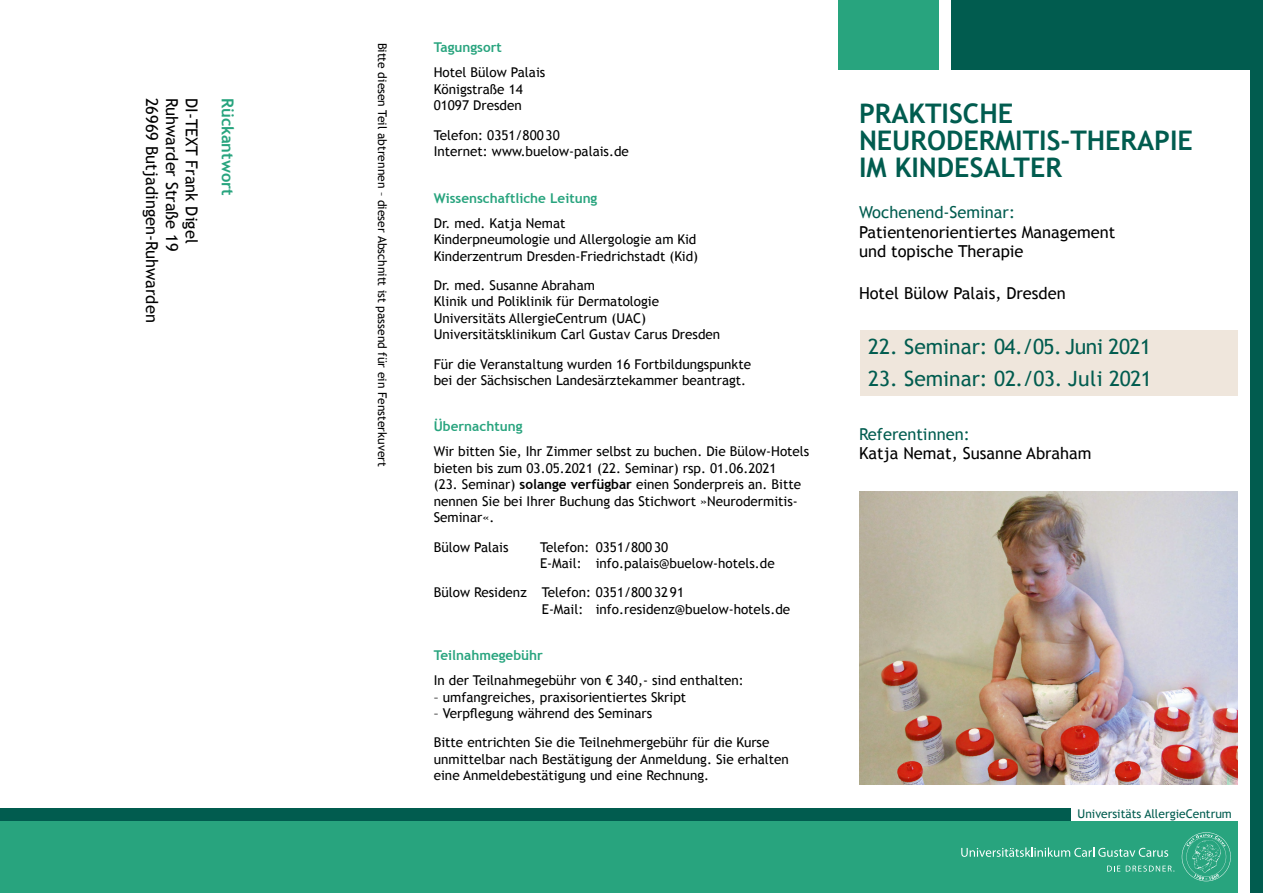
<style>
.page{position:relative;width:1263px;height:893px;background:#fff}
.page>*{position:absolute;margin:0;border:0;box-sizing:border-box;transform-origin:0 0}
.Haupttitel{font:700 27px/27px "Trebuchet MS";color:#015c4f}
.Zwischentitel{font:21px "Trebuchet MS";letter-spacing:-.02em;color:#015c4f}
.Zwischentitel-2{font:21px "Trebuchet MS";color:#015c4f}
.Titelseite_Subline{font:16.5px/19.8px "Trebuchet MS";color:#000}
.Zwischentitel-3{font:700 16.5px "Trebuchet MS";color:#28a47e}
.Lauftext{font:13.5px/16.5px "Trebuchet MS";color:#000}
.Lauftext_letzter{font:13.5px/16.5px "Trebuchet MS";color:#000}
.Zwischentitel-4{font:700 13.5px "Trebuchet MS";color:#28a47e}
.Unterzeile{font:12px "Trebuchet MS";color:#000}
.Zwischentitel-5{font:12px "Trebuchet MS";color:#015c4f}
.s1{font-weight:700}
.s2{color:#015c4f}
</style>
<div class="page">
<div style="left:1250px;top:0;width:13px;height:893px;background:#015c4f"></div>
<div style="left:0;top:814px;width:1237px;height:79px;background:#28a47e"></div>
<div style="left:951px;top:0;width:312px;height:69px;background:#015c4f"></div>
<div style="left:838px;top:0;width:100px;height:69px;background:#28a47e"></div>
<div style="left:0;top:808px;width:1083px;height:13px;background:#015c4f"></div>
<img style="left:859px;top:491px;width:378px;height:293px">
<svg style="left:1107px;top:866px;width:13px;height:5px"></svg>
<svg style="left:1126px;top:865px;width:48px;height:7px"></svg>
<svg style="left:961px;top:847px;width:207px;height:10px"></svg>
<svg style="left:1182px;top:832px;width:49px;height:49px"></svg>
<div style="left:1071px;top:804px;width:176px;height:17px;background:#fff"></div>
<div style="left:860px;top:330px;width:377px;height:66px;background:#efe6dc"></div>
<p class="Titelseite_Subline" style="left:162px;top:98px;width:226px;rotate:90deg">26969 Butjadingen-Ruhwarden</p>
<p class="Titelseite_Subline" style="left:182px;top:98px;width:155px;rotate:90deg">Ruhwarder Straße 19</p>
<p class="Titelseite_Subline" style="left:201px;top:98px;width:147px;rotate:90deg">DI-TEXT Frank Digel</p>
<p class="Zwischentitel-3" style="left:238px;top:98px;width:99px;rotate:90deg">Rückantwort</p>
<p class="Unterzeile" style="left:389px;top:43px;width:425px;rotate:90deg">Bitte diesen Teil abtrennen – dieser Abschnitt ist passend für ein Fensterkuvert</p>
<p class="Zwischentitel-4" style="left:434px;top:39px;width:70px">Tagungsort</p>
<p class="Lauftext" style="left:434px;top:65px;width:113px">Hotel Bülow Palais<br>Königstraße 14<br>01097 Dresden</p>
<p class="Lauftext_letzter" style="left:434px;top:127px;width:197px">Telefon: 0351/80030<br>Internet: www.buelow-palais.de</p>
<p class="Zwischentitel-4" style="left:434px;top:189px;width:165px">Wissenschaftliche Leitung</p>
<p class="Lauftext" style="left:434px;top:215px;width:266px">Dr. med. Katja Nemat<br>Kinderpneumologie und Allergologie am Kid<br>Kinderzentrum Dresden-Friedrichstadt (Kid)</p>
<p class="Lauftext" style="left:434px;top:277px;width:288px">Dr. med. Susanne Abraham<br>Klinik und Poliklinik für Dermatologie Universitäts AllergieCentrum (UAC)<br>Universitätsklinikum Carl Gustav Carus Dresden</p>
<p class="Lauftext_letzter" style="left:434px;top:356px;width:319px">Für die Veranstaltung wurden 16 Fortbildungspunkte bei der Sächsischen Landesärztekammer beantragt.</p>
<p class="Zwischentitel-4" style="left:434px;top:418px;width:90px">Übernachtung</p>
<p class="Lauftext" style="left:434px;top:443px;width:377px">Wir bitten Sie, Ihr Zimmer selbst zu buchen. Die Bülow-Hotels bieten bis zum 03.05.2021 (22. Seminar) rsp. 01.06.2021<br>(23. Seminar) <span class="s1">solange verfügbar</span> einen Sonderpreis an. Bitte nennen Sie bei Ihrer Buchung das Stichwort »Neurodermitis-Seminar«.</p>
<p class="Lauftext" style="left:434px;top:539px;width:76px">Bülow Palais</p>
<p class="Lauftext" style="left:540px;top:539px;width:236px">Telefon: 0351/80030<br>E-Mail: info.palais@buelow-hotels.de</p>
<p class="Lauftext_letzter" style="left:542px;top:584px;width:250px;text-indent:-108px">Bülow Residenz Telefon: 0351/8003291<br>E-Mail: info.residenz@buelow-hotels.de</p>
<p class="Zwischentitel-4" style="left:434px;top:647px;width:111px">Teilnahmegebühr</p>
<p class="Lauftext" style="left:434px;top:672px;width:312px">In der Teilnahmegebühr von € 340,- sind enthalten:</p>
<p class="Lauftext" style="left:434px;top:689px;width:254px">– umfangreiches, praxisorientiertes Skript</p>
<p class="Lauftext" style="left:434px;top:705px;width:220px">– Verpflegung während des Seminars</p>
<p class="Lauftext_letzter" style="left:434px;top:734px;width:357px">Bitte entrichten Sie die Teilnehmergebühr für die Kurse unmittelbar nach Bestätigung der Anmeldung. Sie erhalten eine Anmeldebestätigung und eine Rechnung.</p>
<p class="Haupttitel" style="left:859px;top:100px;width:335px">PRAKTISCHE<br>NEURODERMITIS-THERAPIE<br>IM KINDESALTER</p>
<p class="Titelseite_Subline" style="left:859px;top:202px;width:258px"><span class="s2">Wochenend-Seminar:<br></span>Patientenorientiertes Management und topische Therapie</p>
<p class="Titelseite_Subline" style="left:859px;top:283px;width:208px">Hotel Bülow Palais, Dresden</p>
<p class="Zwischentitel" style="left:868px;top:334px;width:284px">22. Seminar: 04./05. Juni 2021</p>
<p class="Zwischentitel-2" style="left:868px;top:366px;width:285px">23. Seminar: 02./03. Juli 2021</p>
<p class="Titelseite_Subline" style="left:859px;top:424px;width:234px"><span class="s2">Referentinnen:<br></span>Katja Nemat, Susanne Abraham</p>
<p class="Zwischentitel-5" style="left:1077px;top:806px;width:156px">Universitäts AllergieCentrum</p>
</div>
